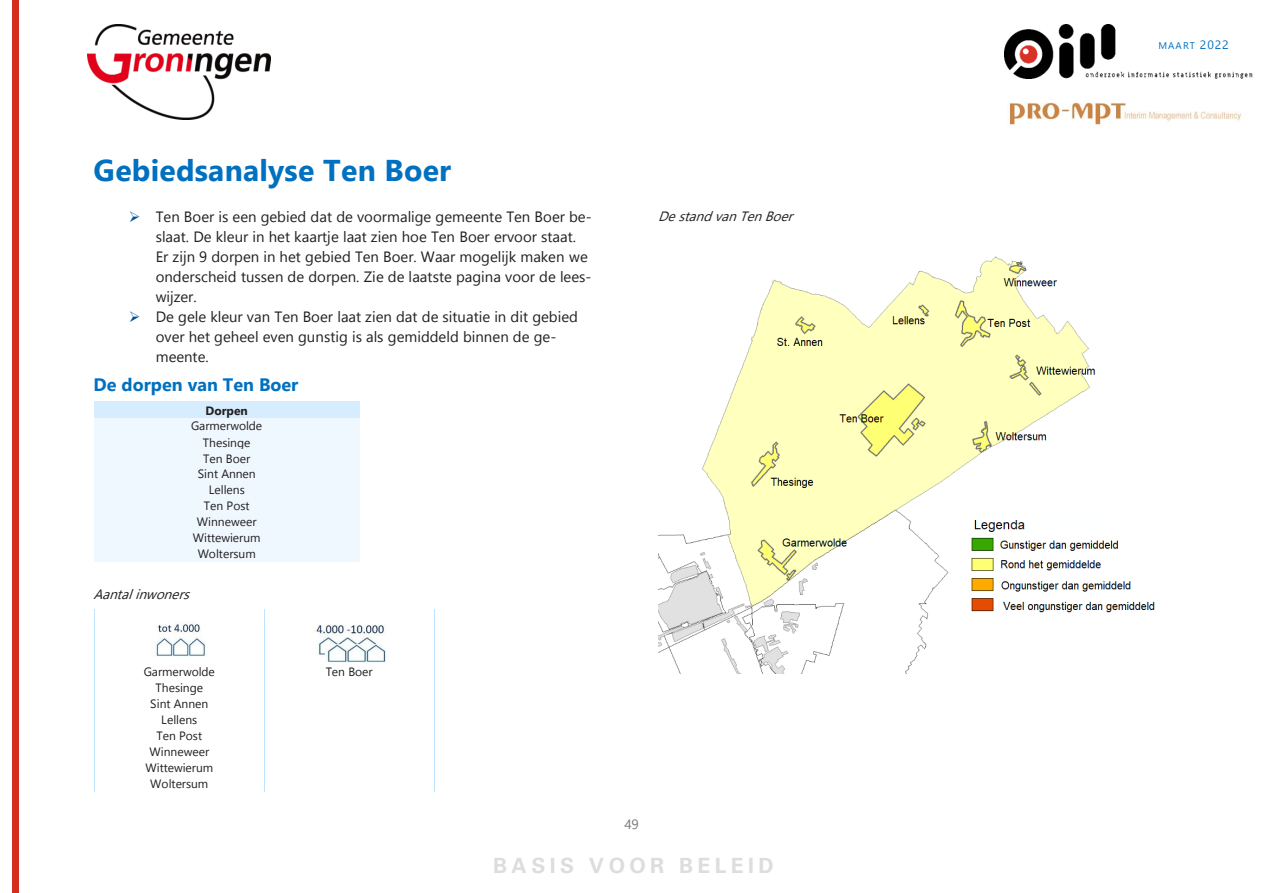
<style>
.page{position:relative;width:1263px;height:893px;background:#fff}
.page>*{position:absolute;margin:0;border:0;box-sizing:border-box;transform-origin:0 0}
.t1{font:700 30px "Gadugi";letter-spacing:.01em;color:#0070c0}
.t2{font:21px "Univers";letter-spacing:.21em;color:#dcdddf}
.t3{font:700 18px "Gadugi";color:#0070c0}
.t4{font:15px/20px "Gadugi";color:#231f20}
.t5{font:italic 13.5px "Gadugi";color:#231f20}
.t6{font:13.5px "Gadugi";color:#76787b}
.t7{font:12px/15.9px "Gadugi";color:#231f20;text-align:center}
.t8{font:9.75px "Gadugi";letter-spacing:.115em;color:#0070c0}
.s1{color:#00538f}
.s2{font-weight:700}
.s3{font-size:12px}
</style>
<div class="page">
<img style="left:1007px;top:102px;width:235px;height:26px">
<img style="left:1004px;top:24px;width:249px;height:54px">
<img style="left:88px;top:25px;width:183px;height:94px">
<div style="left:94px;top:402px;width:265px;height:16px;background:#d5edff"></div>
<div style="left:94px;top:418px;width:265px;height:16px;background:#eff7ff"></div>
<div style="left:94px;top:434px;width:265px;height:16px;background:#eff7ff"></div>
<div style="left:94px;top:450px;width:265px;height:16px;background:#eff7ff"></div>
<div style="left:94px;top:466px;width:265px;height:15px;background:#eff7ff"></div>
<div style="left:94px;top:481px;width:265px;height:16px;background:#eff7ff"></div>
<div style="left:94px;top:497px;width:265px;height:16px;background:#eff7ff"></div>
<div style="left:94px;top:513px;width:265px;height:16px;background:#eff7ff"></div>
<div style="left:94px;top:529px;width:265px;height:16px;background:#eff7ff"></div>
<div style="left:94px;top:545px;width:265px;height:16px;background:#eff7ff"></div>
<hr style="left:94px;top:609px;width:1px;height:54px;background:#bfe4ff">
<hr style="left:264px;top:609px;width:1px;height:54px;background:#bfe4ff">
<hr style="left:434px;top:609px;width:1px;height:54px;background:#bfe4ff">
<svg style="left:94px;top:663px;width:1px;height:128px"></svg>
<svg style="left:264px;top:663px;width:1px;height:128px"></svg>
<svg style="left:434px;top:663px;width:1px;height:128px"></svg>
<img style="left:156px;top:624px;width:50px;height:33px">
<img style="left:316px;top:625px;width:70px;height:38px">
<img style="left:658px;top:256px;width:497px;height:417px">
<div style="left:13px;top:0;width:6px;height:893px;background:#d32d20"></div>
<p class="t1" style="left:94px;top:152px;width:359px">Gebiedsanalyse Ten Boer</p>
<p class="t4" style="left:156px;top:207px;width:437px;text-indent:-27px"><span class="s1">➢</span> Ten Boer is een gebied dat de voormalige gemeente Ten Boer be&shy;slaat. De kleur in het kaartje laat zien hoe Ten Boer ervoor staat.<br>Er zijn 9 dorpen in het gebied Ten Boer. Waar mogelijk maken we onderscheid tussen de dorpen. Zie de laatste pagina voor de lees&shy;wijzer.</p>
<p class="t4" style="left:156px;top:307px;width:424px;text-indent:-27px"><span class="s1">➢</span> De gele kleur van Ten Boer laat zien dat de situatie in dit gebied over het geheel even gunstig is als gemiddeld binnen de ge&shy;meente.</p>
<p class="t3" style="left:94px;top:374px;width:206px">De dorpen van Ten Boer</p>
<p class="t7" style="left:191px;top:402px;width:73px"><span class="s2">Dorpen<br></span>Garmerwolde<br>Thesinge<br>Ten Boer<br>Sint Annen<br>Lellens<br>Ten Post<br>Winneweer<br>Wittewierum<br>Woltersum</p>
<p class="t5" style="left:94px;top:586px;width:102px">Aantalinwoners</p>
<p class="t7" style="left:144px;top:664px;width:73px">Garmerwolde</p>
<p class="t7" style="left:326px;top:664px;width:49px">Ten Boer</p>
<p class="t7" style="left:145px;top:680px;width:69px">Thesinge<br>Sint Annen<br>Lellens<br>Ten Post<br>Winneweer<br>Wittewierum<br>Woltersum</p>
<p class="t5" style="left:658px;top:208px;width:141px">DestandvanTenBoer</p>
<p class="t6" style="left:624px;top:816px;width:16px">49</p>
<p class="t2" style="left:493px;top:853px;width:282px">BASIS VOOR BELEID</p>
<p class="t8" style="left:1158px;top:40px;width:72px">MAART <span class="s3">2022</span></p>
</div>
